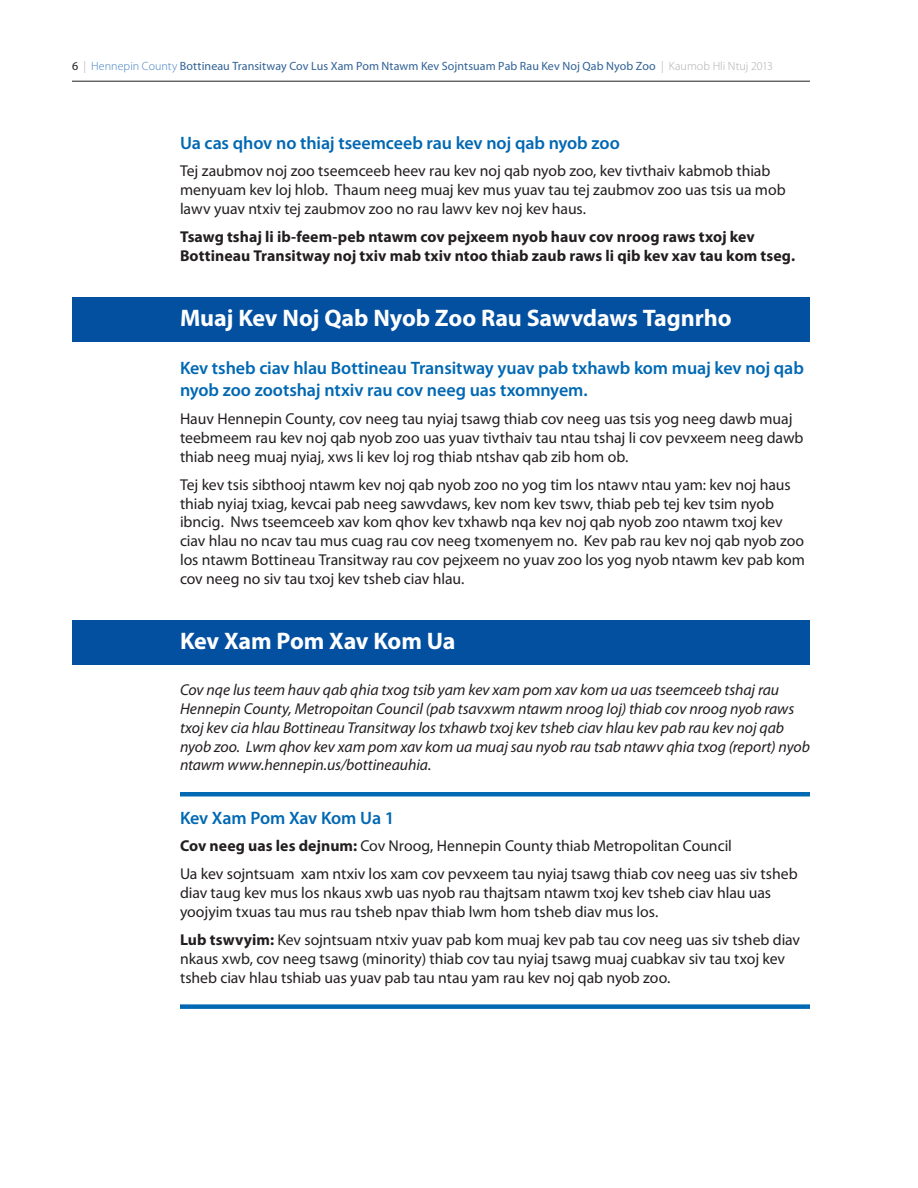
<style>
.page{position:relative;width:918px;height:1188px;background:#fff}
.page>*{position:absolute;margin:0;border:0;box-sizing:border-box;transform-origin:0 0}
.Head{font:700 24px "Myriad Pro";letter-spacing:-.01em;color:#fff}
.subhead{font:600 18px/21.6px "Myriad Pro";letter-spacing:-.005em;color:#0168b3}
.action{font:600 18px "Myriad Pro";letter-spacing:-.015em;color:#0168b3}
.t1{font:15.75px/18.9px "Myriad Pro";letter-spacing:-.005em;color:#231f20}
.t2{font:italic 15.75px/18.9px "Myriad Pro";letter-spacing:-.005em;color:#231f20}
.t3{font:700 15.75px/18.9px "Myriad Pro";letter-spacing:.005em;color:#231f20}
.t4{font:12px "Myriad Pro";letter-spacing:.005em;color:#306195}
.s1{color:#231f20}
.s2{font-weight:300;color:#adaeb2}
.s3{font-weight:300;color:#407fc1}
.s4{font-weight:700}
</style>
<div class="page">
<hr style="left:72px;top:81px;width:738px;height:1px;background:#231f20">
<div style="left:72px;top:620px;width:738px;height:45px;background:#0350a1"></div>
<div style="left:72px;top:297px;width:738px;height:45px;background:#0350a1"></div>
<hr style="left:180px;top:792px;width:630px;height:4px;background:#0168b3">
<div style="left:180px;top:1004px;width:630px;height:5px;background:#0168b3"></div>
<p class="t4" style="left:72px;top:59px;width:703px"><span class="s1">6</span> <span class="s2">|</span> <span class="s3">Hennepin County</span> Bottineau Transitway Cov Lus Xam Pom Ntawm Kev Sojntsuam Pab Rau Kev Noj Qab Nyob Zoo <span class="s2">| Kaumob Hli Ntuj 2013</span></p>
<p class="subhead" style="left:180px;top:132px;width:441px">Ua cas qhov no thiaj tseemceeb rau kev noj qab nyob zoo</p>
<p class="t1" style="left:180px;top:161px;width:607px">Tej zaubmov noj zoo tseemceeb heev rau kev noj qab nyob zoo, kev tivthaiv kabmob thiab menyuam kev loj hlob. Thaum neeg muaj kev mus yuav tau tej zaubmov zoo uas tsis ua mob lawv yuav ntxiv tej zaubmov zoo no rau lawv kev noj kev haus.</p>
<p class="t3" style="left:180px;top:227px;width:617px">Tsawg tshaj li ib-feem-peb ntawm cov pejxeem nyob hauv cov nroog raws txoj kev<br>Bottineau Transitway noj txiv mab txiv ntoo thiab zaub raws li qib kev xav tau kom tseg.</p>
<p class="Head" style="left:180px;top:302px;width:553px">Muaj Kev Noj Qab Nyob Zoo Rau Sawvdaws Tagnrho</p>
<p class="subhead" style="left:180px;top:358px;width:625px">Kev tsheb ciav hlau Bottineau Transitway yuav pab txhawb kom muaj kev noj qab nyob zoo zootshaj ntxiv rau cov neeg uas txomnyem.</p>
<p class="t1" style="left:180px;top:409px;width:625px">Hauv Hennepin County, cov neeg tau nyiaj tsawg thiab cov neeg uas tsis yog neeg dawb muaj teebmeem rau kev noj qab nyob zoo uas yuav tivthaiv tau ntau tshaj li cov pevxeem neeg dawb thiab neeg muaj nyiaj, xws li kev loj rog thiab ntshav qab zib hom ob.</p>
<p class="t1" style="left:180px;top:475px;width:626px">Tej kev tsis sibthooj ntawm kev noj qab nyob zoo no yog tim los ntawv ntau yam: kev noj haus thiab nyiaj txiag, kevcai pab neeg sawvdaws, kev nom kev tswv, thiab peb tej kev tsim nyob ibncig. Nws tseemceeb xav kom qhov kev txhawb nqa kev noj qab nyob zoo ntawm txoj kev ciav hlau no ncav tau mus cuag rau cov neeg txomenyem no. Kev pab rau kev noj qab nyob zoo los ntawm Bottineau Transitway rau cov pejxeem no yuav zoo los yog nyob ntawm kev pab kom cov neeg no siv tau txoj kev tsheb ciav hlau.</p>
<p class="Head" style="left:180px;top:625px;width:277px">Kev Xam Pom Xav Kom Ua</p>
<p class="t2" style="left:180px;top:680px;width:631px">Cov nqe lus teem hauv qab qhia txog tsib yam kev xam pom xav kom ua uas tseemceeb tshaj rau Hennepin County, Metropoitan Council (pab tsavxwm ntawm nroog loj) thiab cov nroog nyob raws txoj kev cia hlau Bottineau Transitway los txhawb txoj kev tsheb ciav hlau kev pab rau kev noj qab nyob zoo. Lwm qhov kev xam pom xav kom ua muaj sau nyob rau tsab ntawv qhia txog (report) nyob ntawm www.hennepin.us/bottineauhia.</p>
<p class="action" style="left:180px;top:807px;width:216px">Kev Xam Pom Xav Kom Ua 1</p>
<p class="t1" style="left:180px;top:836px;width:553px"><span class="s4">Cov neeg uas les dejnum:</span> Cov Nroog, Hennepin County thiab Metropolitan Council</p>
<p class="t1" style="left:180px;top:864px;width:619px">Ua kev sojntsuam xam ntxiv los xam cov pevxeem tau nyiaj tsawg thiab cov neeg uas siv tsheb diav taug kev mus los nkaus xwb uas nyob rau thajtsam ntawm txoj kev tsheb ciav hlau uas yoojyim txuas tau mus rau tsheb npav thiab lwm hom tsheb diav mus los.</p>
<p class="t1" style="left:180px;top:930px;width:622px"><span class="s4">Lub tswvyim:</span> Kev sojntsuam ntxiv yuav pab kom muaj kev pab tau cov neeg uas siv tsheb diav nkaus xwb, cov neeg tsawg (minority) thiab cov tau nyiaj tsawg muaj cuabkav siv tau txoj kev tsheb ciav hlau tshiab uas yuav pab tau ntau yam rau kev noj qab nyob zoo.</p>
</div>
